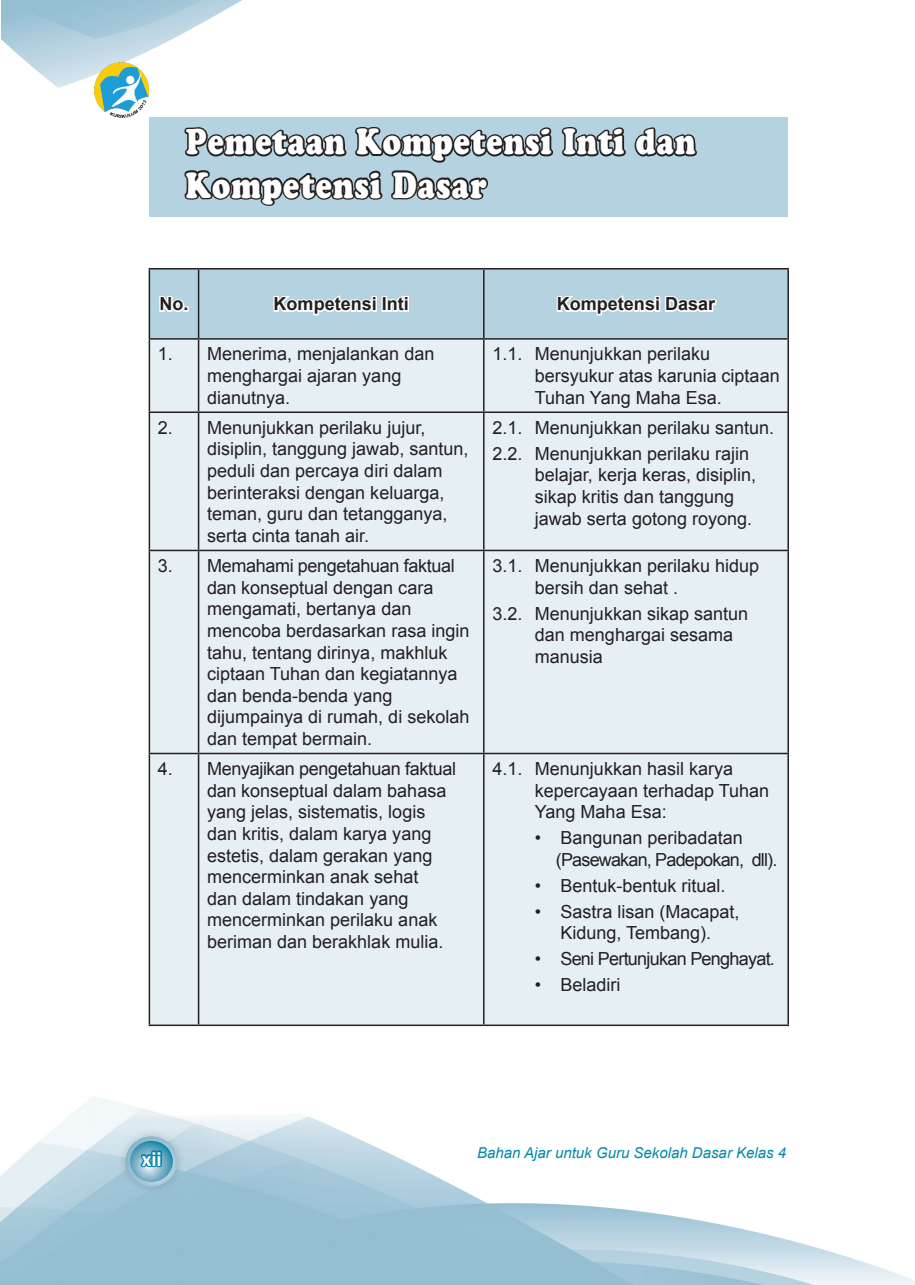
<style>
.page{position:relative;width:915px;height:1285px;background:#fff}
.page>*{position:absolute;margin:0;border:0;box-sizing:border-box;transform-origin:0 0}
.t1{font:36px/43.2px "Cooper Black Std";letter-spacing:.04em;color:#fff;scale:.8 1}
.t2{font:700 21px "Calibri";color:#fff}
.t3{font:18px/21.6px "Arial";color:#231f20}
.t4{font:18px/21.6px "Arial";letter-spacing:-.045em;color:#231f20}
.t5{font:700 18px "Arial";color:#231f20}
.t6{font:18px "Arial";letter-spacing:-.04em;color:#231f20}
.t7{font:italic 15px "Arial";color:#0489a7}
</style>
<div class="page">
<img style="left:1px;top:0;width:181px;height:118px">
<img style="left:0;top:1097px;width:914px;height:187px">
<img style="left:94px;top:63px;width:54px;height:54px">
<div style="left:117px;top:1127px;width:75px;height:74px;background:#231f20;opacity:.2"></div>
<div style="left:125px;top:1136px;width:52px;height:50px;border:4px solid #fff;border-radius:50%"></div>
<svg style="left:128px;top:1138px;width:47px;height:45px;background:#70afc5"></svg>
<div style="left:149px;top:117px;width:638px;height:99px;background:#b5d2e0"></div>
<svg style="left:561px;top:127px;width:136px;height:30px"></svg>
<svg style="left:182px;top:0;width:371px;height:206px"></svg>
<div style="left:150px;top:339px;width:637px;height:685px;background:#e5eff4"></div>
<hr style="left:148px;top:268px;width:50px;height:1px;background:#231f20">
<hr style="left:148px;top:269px;width:2px;height:69px;background:#231f20">
<hr style="left:198px;top:268px;width:285px;height:1px;background:#231f20">
<hr style="left:483px;top:268px;width:305px;height:1px;background:#231f20">
<hr style="left:148px;top:338px;width:50px;height:1px;background:#231f20">
<hr style="left:148px;top:339px;width:2px;height:72px;background:#231f20">
<hr style="left:198px;top:339px;width:1px;height:72px;background:#231f20">
<hr style="left:483px;top:339px;width:1px;height:72px;background:#231f20">
<hr style="left:787px;top:339px;width:1px;height:72px;background:#231f20">
<hr style="left:148px;top:411px;width:50px;height:2px;background:#231f20">
<hr style="left:148px;top:413px;width:2px;height:136px;background:#231f20">
<hr style="left:198px;top:411px;width:285px;height:2px;background:#231f20">
<hr style="left:198px;top:413px;width:1px;height:136px;background:#231f20">
<hr style="left:483px;top:411px;width:305px;height:2px;background:#231f20">
<hr style="left:483px;top:413px;width:1px;height:136px;background:#231f20">
<hr style="left:787px;top:413px;width:1px;height:136px;background:#231f20">
<hr style="left:148px;top:549px;width:50px;height:2px;background:#231f20">
<hr style="left:148px;top:551px;width:2px;height:201px;background:#231f20">
<hr style="left:198px;top:549px;width:285px;height:2px;background:#231f20">
<hr style="left:198px;top:551px;width:1px;height:201px;background:#231f20">
<hr style="left:483px;top:549px;width:305px;height:2px;background:#231f20">
<hr style="left:483px;top:551px;width:1px;height:201px;background:#231f20">
<hr style="left:787px;top:551px;width:1px;height:201px;background:#231f20">
<hr style="left:148px;top:752px;width:50px;height:2px;background:#231f20">
<hr style="left:148px;top:754px;width:2px;height:270px;background:#231f20">
<hr style="left:198px;top:752px;width:285px;height:2px;background:#231f20">
<hr style="left:198px;top:754px;width:1px;height:270px;background:#231f20">
<hr style="left:483px;top:752px;width:305px;height:2px;background:#231f20">
<hr style="left:483px;top:754px;width:1px;height:270px;background:#231f20">
<hr style="left:787px;top:754px;width:1px;height:270px;background:#231f20">
<hr style="left:148px;top:1024px;width:50px;height:1px;background:#231f20">
<hr style="left:198px;top:1024px;width:285px;height:1px;background:#231f20">
<hr style="left:483px;top:1024px;width:305px;height:1px;background:#231f20">
<svg style="left:149px;top:269px;width:639px;height:70px;background:#b7d1dd"></svg>
<h1 class="t1" style="left:186px;top:120px;width:638px">Pemetaan Kompetensi Inti dan<br>Kompetensi Dasar</h1>
<p class="t5" style="left:159px;top:292px;width:30px">No.</p>
<p class="t5" style="left:273px;top:292px;width:137px">Kompetensi Inti</p>
<p class="t5" style="left:556px;top:292px;width:160px">Kompetensi Dasar</p>
<p class="t3" style="left:207px;top:343px;width:229px;text-indent:-49px">1. Menerima, menjalankan dan menghargai ajaran yang dianutnya.</p>
<p class="t3" style="left:534px;top:343px;width:246px;text-indent:-43px">1.1. Menunjukkan perilaku bersyukur atas karunia ciptaan<br>Tuhan Yang Maha Esa.</p>
<p class="t3" style="left:207px;top:417px;width:263px;text-indent:-49px">2. Menunjukkan perilaku jujur, disiplin, tanggung jawab, santun, peduli dan percaya diri dalam berinteraksi dengan keluarga, teman, guru dan tetangganya, serta cinta tanah air.</p>
<p class="t3" style="left:492px;top:415px;width:283px;line-height:25.8px">2.1. Menunjukkan perilaku santun.<br>2.2. Menunjukkan perilaku rajin</p>
<p class="t3" style="left:534px;top:464px;width:223px">belajar, kerja keras, disiplin, sikap kritis dan tanggung jawab serta gotong royong.</p>
<p class="t3" style="left:207px;top:555px;width:264px;text-indent:-49px">3. Memahami pengetahuan faktual dan konseptual dengan cara mengamati, bertanya dan mencoba berdasarkan rasa ingin tahu, tentang dirinya, makhluk ciptaan Tuhan dan kegiatannya dan benda-benda yang dijumpainya di rumah, di sekolah dan tempat bermain.</p>
<p class="t3" style="left:534px;top:555px;width:226px;text-indent:-43px">3.1. Menunjukkan perilaku hidup bersih dan sehat .</p>
<p class="t3" style="left:534px;top:602px;width:215px;text-indent:-43px">3.2. Menunjukkan sikap santun dan menghargai sesama manusia</p>
<p class="t3" style="left:207px;top:758px;width:250px;text-indent:-49px">4. Menyajikan pengetahuan faktual dan konseptual dalam bahasa yang jelas, sistematis, logis dan kritis, dalam karya yang estetis, dalam gerakan yang mencerminkan anak sehat<br>dan dalam tindakan yang mencerminkan perilaku anak beriman dan berakhlak mulia.</p>
<p class="t3" style="left:534px;top:758px;width:236px;text-indent:-43px">4.1. Menunjukkan hasil karya kepercayaan terhadap Tuhan<br>Yang Maha Esa:</p>
<p class="t4" style="left:555px;top:827px;width:223px;text-indent:-21px">• Bangunan peribadatan (Pasewakan, Padepokan, dll).</p>
<p class="t3" style="left:534px;top:874px;width:192px">• Bentuk-bentuk ritual.</p>
<p class="t3" style="left:534px;top:900px;width:206px;text-align:center">• Sastra lisan (Macapat,<br>Kidung, Tembang).</p>
<p class="t6" style="left:534px;top:946px;width:241px">• Seni Pertunjukan Penghayat.</p>
<p class="t3" style="left:534px;top:973px;width:87px">• Beladiri</p>
<p class="t2" style="left:142px;top:1144px;width:21px">xii</p>
<p class="t7" style="left:477px;top:1142px;width:310px">Bahan Ajar untuk Guru Sekolah Dasar Kelas 4</p>
</div>
